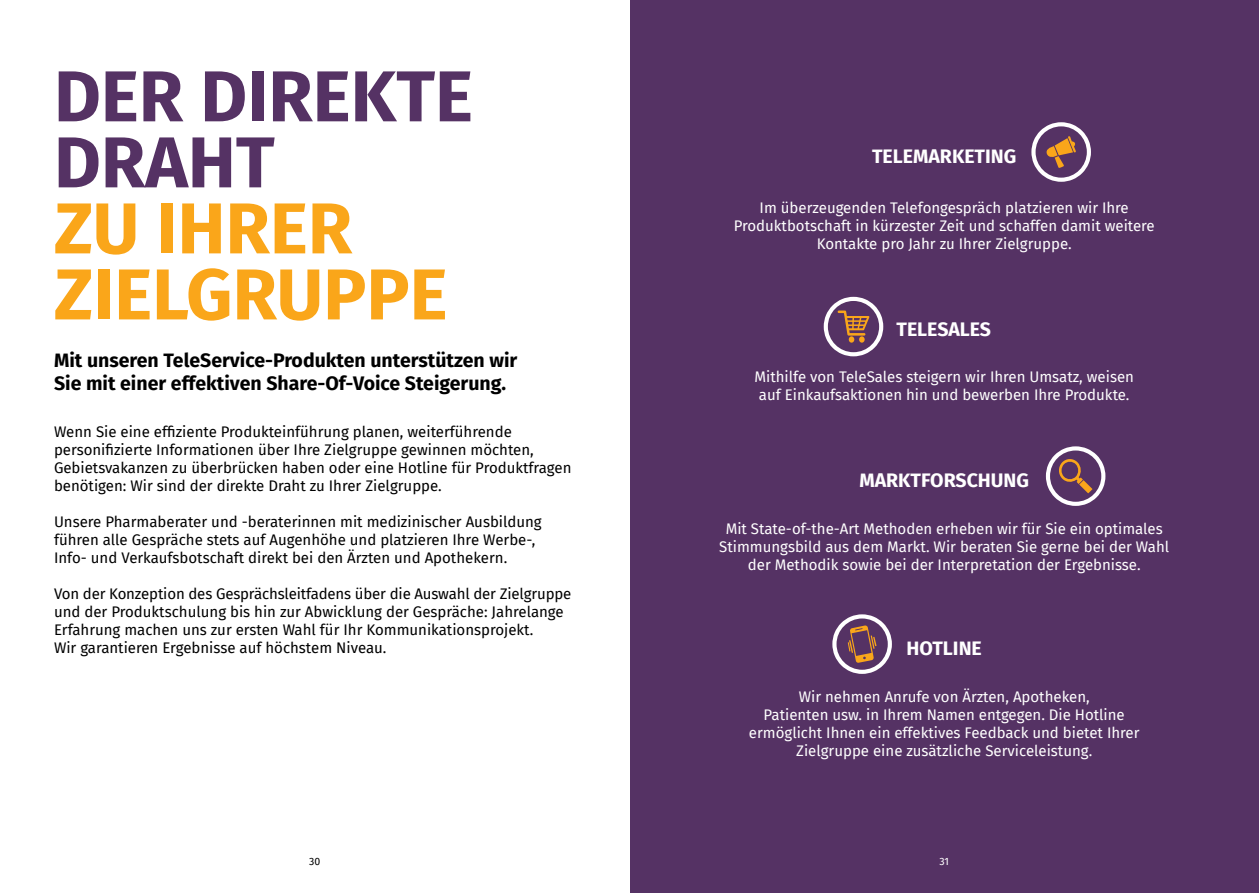
<style>
.page{position:relative;width:1259px;height:893px;background:#fff}
.page>*{position:absolute;margin:0;border:0;box-sizing:border-box;transform-origin:0 0}
.t1{font:700 72px/66px "Fira Sans";color:#faa61a}
.t2{font:700 72px/66px "Fira Sans";color:#553264}
.t3{font:700 19.5px/23.4px "Fira Sans";color:#000}
.t4{font:700 19.5px "Fira Sans";color:#fff}
.t5{font:15px/18px "Fira Sans";color:#000}
.t6{font:15px/18px "Fira Sans";color:#fff;text-align:center}
.t7{font:10.5px "Fira Sans";color:#000}
.t8{font:10.5px "Fira Sans";color:#fff}
</style>
<div class="page">
<div style="left:630px;top:0;width:629px;height:893px;background:#553264"></div>
<svg style="left:1031px;top:122px;width:60px;height:60px"></svg>
<svg style="left:823px;top:297px;width:60px;height:59px"></svg>
<svg style="left:1046px;top:446px;width:59px;height:60px"></svg>
<svg style="left:832px;top:614px;width:60px;height:60px"></svg>
<h1 class="t2" style="left:54px;top:58px;width:420px">DER DIREKTE<br>DRAHT</h1>
<h1 class="t1" style="left:54px;top:190px;width:395px">ZU IHRER<br>ZIELGRUPPE</h1>
<h2 class="t3" style="left:54px;top:347px;width:465px">Mit unseren TeleService-Produkten unterstützen wir<br>Sie mit einer effektiven Share-Of-Voice Steigerung.</h2>
<p class="t5" style="left:54px;top:423px;width:519px">Wenn Sie eine effiziente Produkteinführung planen, weiterführende personifizierte Informationen über Ihre Zielgruppe gewinnen möchten, Gebietsvakanzen zu überbrücken haben oder eine Hotline für Produktfragen benötigen: Wir sind der direkte Draht zu Ihrer Zielgruppe.</p>
<p class="t5" style="left:54px;top:513px;width:489px">Unsere Pharmaberater und -beraterinnen mit medizinischer Ausbildung führen alle Gespräche stets auf Augenhöhe und platzieren Ihre Werbe-,<br>Info- und Verkaufsbotschaft direkt bei den Ärzten und Apothekern.</p>
<p class="t5" style="left:54px;top:585px;width:519px">Von der Konzeption des Gesprächsleitfadens über die Auswahl der Zielgruppe und der Produktschulung bis hin zur Abwicklung der Gespräche: Jahrelange Erfahrung machen uns zur ersten Wahl für Ihr Kommunikationsprojekt.<br>Wir garantieren Ergebnisse auf höchstem Niveau.</p>
<h2 class="t4" style="left:872px;top:140px;width:146px">TELEMARKETING</h2>
<p class="t6" style="left:733px;top:198px;width:423px">Im überzeugenden Telefongespräch platzieren wir Ihre<br>Produktbotschaft in kürzester Zeit und schaffen damit weitere<br>Kontakte pro Jahr zu Ihrer Zielgruppe.</p>
<h2 class="t4" style="left:896px;top:313px;width:96px">TELESALES</h2>
<p class="t6" style="left:754px;top:367px;width:381px">Mithilfe von TeleSales steigern wir Ihren Umsatz, weisen auf Einkaufsaktionen hin und bewerben Ihre Produkte.</p>
<h2 class="t4" style="left:859px;top:464px;width:171px">MARKTFORSCHUNG</h2>
<p class="t6" style="left:719px;top:520px;width:451px">Mit State-of-the-Art Methoden erheben wir für Sie ein optimales<br>Stimmungsbild aus dem Markt. Wir beraten Sie gerne bei der Wahl der Methodik sowie bei der Interpretation der Ergebnisse.</p>
<h2 class="t4" style="left:906px;top:632px;width:77px">HOTLINE</h2>
<p class="t6" style="left:749px;top:687px;width:392px">Wir nehmen Anrufe von Ärzten, Apotheken,<br>Patienten usw. in Ihrem Namen entgegen. Die Hotline ermöglicht Ihnen ein effektives Feedback und bietet Ihrer Zielgruppe eine zusätzliche Serviceleistung.</p>
<p class="t7" style="left:309px;top:853px;width:13px">30</p>
<p class="t8" style="left:939px;top:853px;width:11px">31</p>
</div>
